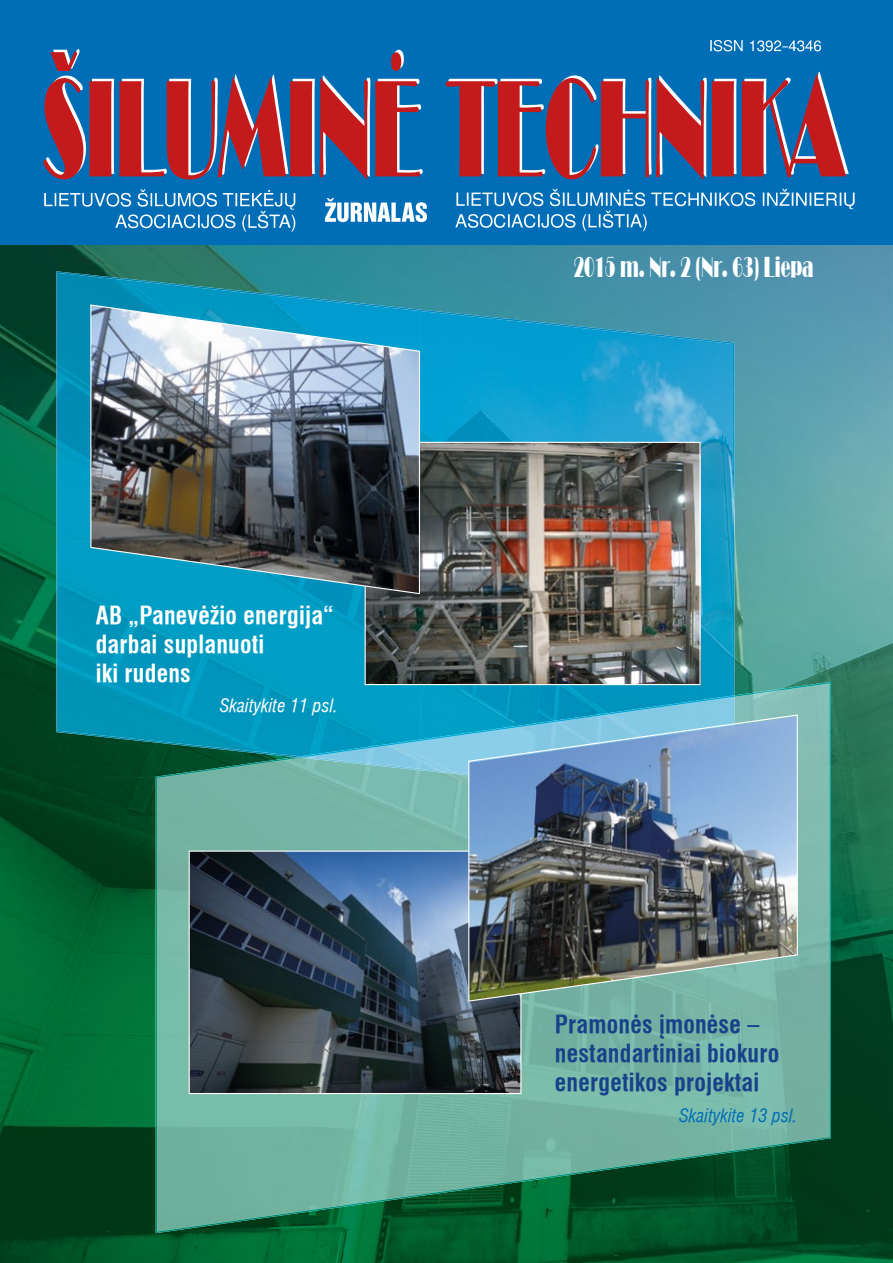
<style>
.page{position:relative;width:893px;height:1263px;background:#fff}
.page>*{position:absolute;margin:0;border:0;box-sizing:border-box;transform-origin:0 0}
.t1{font:30px "Broadway Normal";color:#fff;scale:.54 1}
.t2{font:700 condensed 24px/28.8px "Helvetica LT";letter-spacing:.01em;color:#17428b}
.t3{font:700 condensed 24px/28.8px "Helvetica LT";letter-spacing:.01em;color:#fff}
.t4{font:italic condensed 18px "Helvetica LT";letter-spacing:.005em;color:#fff}
.t5{font:italic condensed 18px "Helvetica LT";letter-spacing:.005em;color:#006eb7}
</style>
<div class="page">
<img style="left:0;top:244px;width:105px;height:1019px">
<img style="left:105px;top:244px;width:788px;height:47px">
<img style="left:519px;top:291px;width:374px;height:55px">
<img style="left:734px;top:346px;width:159px;height:377px">
<img style="left:105px;top:756px;width:51px;height:21px">
<img style="left:788px;top:723px;width:105px;height:540px">
<img style="left:105px;top:777px;width:52px;height:486px">
<img style="left:683px;top:1151px;width:105px;height:112px">
<img style="left:315px;top:1183px;width:368px;height:80px">
<img style="left:157px;top:1231px;width:158px;height:32px">
<div style="left:0;top:0;width:893px;height:244px;background:#006eb7"></div>
<svg style="left:44px;top:49px;width:379px;height:130px"></svg>
<svg style="left:446px;top:75px;width:290px;height:104px"></svg>
<svg style="left:742px;top:72px;width:107px;height:105px"></svg>
<svg style="left:710px;top:40px;width:111px;height:11px"></svg>
<svg style="left:44px;top:189px;width:811px;height:43px"></svg>
<img style="left:58px;top:320px;width:363px;height:436px">
<img style="left:421px;top:311px;width:156px;height:384px">
<img style="left:577px;top:369px;width:156px;height:326px">
<img style="left:56px;top:271px;width:463px;height:49px">
<img style="left:56px;top:319px;width:53px;height:419px">
<img style="left:499px;top:319px;width:235px;height:50px">
<img style="left:733px;top:368px;width:1px;height:315px">
<img style="left:108px;top:736px;width:187px;height:21px">
<img style="left:365px;top:442px;width:336px;height:243px">
<img style="left:90px;top:304px;width:330px;height:290px">
<img style="left:726px;top:683px;width:103px;height:468px">
<img style="left:208px;top:782px;width:260px;height:449px">
<img style="left:467px;top:803px;width:104px;height:378px">
<img style="left:571px;top:1002px;width:155px;height:142px">
<img style="left:301px;top:758px;width:167px;height:45px">
<img style="left:734px;top:682px;width:97px;height:49px">
<img style="left:156px;top:757px;width:145px;height:25px">
<img style="left:779px;top:731px;width:52px;height:414px">
<img style="left:156px;top:781px;width:52px;height:452px">
<img style="left:498px;top:1144px;width:281px;height:39px">
<img style="left:207px;top:1183px;width:306px;height:43px">
<img style="left:295px;top:695px;width:439px;height:63px">
<svg style="left:189px;top:850px;width:332px;height:244px;background:#3a4b5a"></svg>
<img style="left:468px;top:714px;width:330px;height:288px">
<p class="t3" style="left:96px;top:601px;width:240px">AB „Panevėžio energija“ darbai suplanuoti<br>iki rudens</p>
<p class="t4" style="left:220px;top:693px;width:120px">Skaitykite 11 psl.</p>
<p class="t1" style="left:574px;top:250px;width:446px">2015 m. Nr. 2 (Nr. 63) Liepa</p>
<p class="t2" style="left:555px;top:1010px;width:226px">Pramonės įmonėse – nestandartiniai biokuro energetikos projektai</p>
<p class="t5" style="left:679px;top:1103px;width:120px">Skaitykite 13 psl.</p>
</div>
